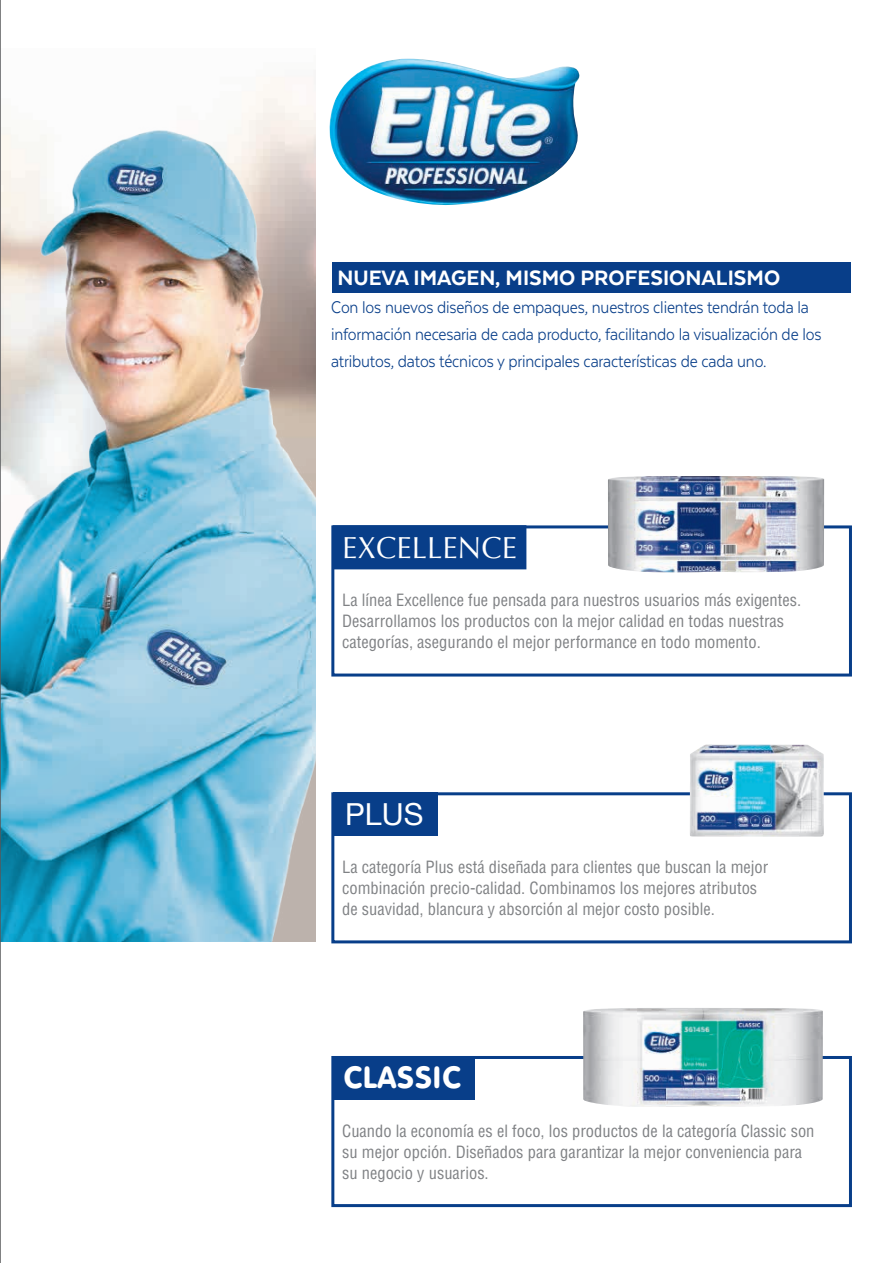
<style>
.page{position:relative;width:893px;height:1263px;background:#fff}
.page>*{position:absolute;margin:0;border:0;box-sizing:border-box;transform-origin:0 0}
.t1{font:30.45px "Optima LT Std";color:#fff}
.t2{font:30.3px "VAG Rounded BT";letter-spacing:.025em;color:#fff}
.t3{font:30.3px "Helvetica Neue";color:#fff}
.t4{font:800 24px "Texta";color:#fff}
.t5{font:19.5px/27px "Texta";letter-spacing:-.01em;color:#083e89;scale:.9 1}
.t6{font:condensed 16.5px/21px "Helvetica LT Std";color:#808285}
</style>
<div class="page">
<img style="left:1px;top:99px;width:314px;height:842px">
<div style="left:332px;top:262px;width:518px;height:30px;background:#083e89"></div>
<div style="left:331px;top:525px;width:521px;height:151px;border:3px solid #083e89"></div>
<div style="left:333px;top:525px;width:193px;height:44px;background:#083e89"></div>
<div style="left:331px;top:792px;width:521px;height:151px;border:3px solid #083e89"></div>
<div style="left:333px;top:792px;width:105px;height:44px;background:#083e89"></div>
<div style="left:331px;top:1056px;width:521px;height:151px;border:3px solid #083e89"></div>
<div style="left:333px;top:1056px;width:142px;height:43px;background:#083e89"></div>
<img style="left:329px;top:59px;width:251px;height:146px">
<img style="left:608px;top:476px;width:216px;height:96px">
<img style="left:583px;top:1008px;width:240px;height:99px">
<img style="left:690px;top:744px;width:134px;height:93px">
<hr style="left:0;top:0;width:1px;height:1263px;background:#57585a">
<h3 class="t4" style="left:337px;top:265px;width:444px">NUEVA IMAGEN, MISMO PROFESIONALISMO</h3>
<p class="t5" style="left:331px;top:293px;width:546px">Con los nuevos diseños de empaques, nuestros clientes tendrán toda la información necesaria de cada producto, facilitando la visualización de los atributos, datos técnicos y principales características de cada uno.</p>
<h1 class="t1" style="left:342px;top:530px;width:176px">EXCELLENCE</h1>
<p class="t6" style="left:342px;top:590px;width:461px">La línea Excellence fue pensada para nuestros usuarios más exigentes.<br>Desarrollamos los productos con la mejor calidad en todas nuestras categorías, asegurando el mejor performance en todo momento.</p>
<h2 class="t3" style="left:345px;top:792px;width:80px">PLUS</h2>
<p class="t6" style="left:342px;top:857px;width:428px">La categoría Plus está diseñada para clientes que buscan la mejor combinación precio-calidad. Combinamos los mejores atributos de suavidad, blancura y absorción al mejor costo posible.</p>
<h2 class="t2" style="left:344px;top:1058px;width:118px">CLASSIC</h2>
<p class="t6" style="left:342px;top:1120px;width:474px">Cuando la economía es el foco, los productos de la categoría Classic son su mejor opción. Diseñados para garantizar la mejor conveniencia para su negocio y usuarios.</p>
</div>
